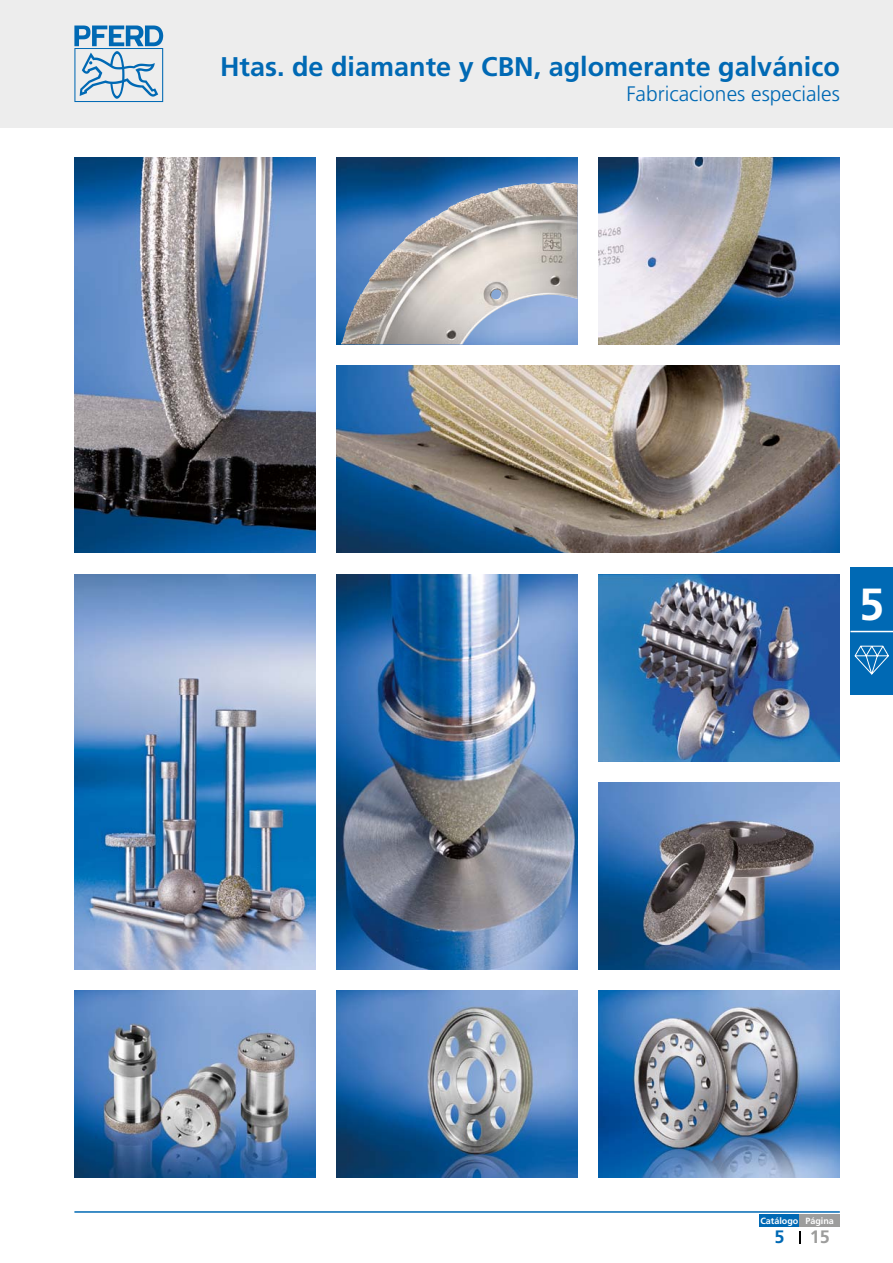
<style>
.page{position:relative;width:893px;height:1263px;background:#fff}
.page>*{position:absolute;margin:0;border:0;box-sizing:border-box;transform-origin:0 0}
.t1{font:700 45px "Frutiger LT Pro";color:#fff}
.t2{font:700 27px "Frutiger LT Pro";color:#0069b4}
.t3{font:300 21px "Frutiger LT Pro";color:#0069b4}
.t4{font:700 18px "Frutiger LT Pro";color:#9d9d9c}
.t5{font:700 18px "Frutiger LT Pro";color:#0069b4}
.t6{font:700 9px "Frutiger LT Pro";color:#fff}
</style>
<div class="page">
<hr style="left:74px;top:1211px;width:766px;height:2px;background:#0069b4">
<div style="left:0;top:0;width:893px;height:128px;background:#ededed"></div>
<svg style="left:74px;top:26px;width:89px;height:76px"></svg>
<img style="left:74px;top:574px;width:241px;height:395px">
<img style="left:599px;top:991px;width:241px;height:187px">
<img style="left:337px;top:366px;width:503px;height:187px">
<img style="left:599px;top:157px;width:241px;height:187px">
<img style="left:74px;top:991px;width:241px;height:187px">
<img style="left:337px;top:574px;width:241px;height:395px">
<img style="left:337px;top:157px;width:241px;height:187px">
<img style="left:74px;top:157px;width:241px;height:396px">
<img style="left:599px;top:782px;width:241px;height:187px">
<img style="left:337px;top:991px;width:241px;height:187px">
<img style="left:599px;top:574px;width:241px;height:187px">
<img style="left:376px;top:183px;width:177px;height:88px">
<svg style="left:799px;top:1231px;width:1px;height:12px"></svg>
<div style="left:850px;top:568px;width:43px;height:127px;background:#0069b4"></div>
<hr style="left:850px;top:631px;width:43px;height:1px;background:#fff">
<svg style="left:855px;top:646px;width:34px;height:29px"></svg>
<div style="left:759px;top:1214px;width:40px;height:13px;background:#0069b4"></div>
<div style="left:799px;top:1214px;width:41px;height:13px;background:#9d9d9c"></div>
<p class="t2" style="left:220px;top:50px;width:621px">Htas. de diamante y CBN, aglomerante galvánico</p>
<p class="t3" style="left:626px;top:81px;width:215px">Fabricaciones especiales</p>
<h1 class="t1" style="left:859px;top:578px;width:27px">5</h1>
<p class="t6" style="left:760px;top:1216px;width:75px">Catálogo Página</p>
<p class="t5" style="left:774px;top:1226px;width:12px">5</p>
<p class="t4" style="left:810px;top:1226px;width:22px">15</p>
</div>
